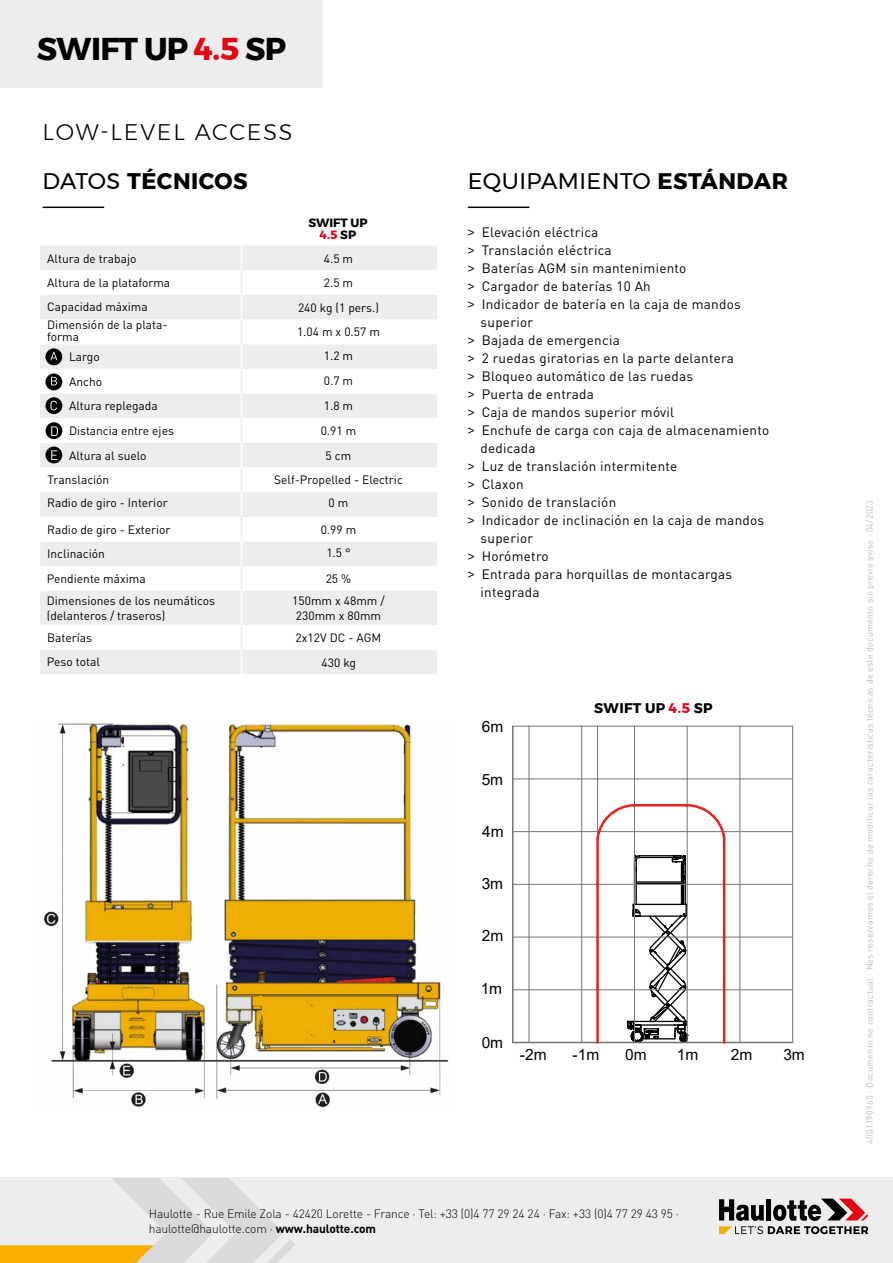
<style>
.page{position:relative;width:893px;height:1263px;background:#fff}
.page>*{position:absolute;margin:0;border:0;box-sizing:border-box;transform-origin:0 0}
.t1{font:700 31.5px "Montserrat";letter-spacing:-.02em;color:#000}
.t2{font:22.5px "Montserrat";letter-spacing:.02em;color:#000}
.t3{font:300 22.5px "Montserrat";letter-spacing:.08em;color:#000}
.t4{font:700 22.5px "Montserrat";letter-spacing:.02em;color:#000}
.t5{font:15.45px "Arial";color:#010202}
.t6{font:700 13.95px "Montserrat";letter-spacing:.02em;color:#000}
.t7{font:13.5px "DIN Pro";letter-spacing:.02em;color:#000}
.t8{font:12px/15px "DIN Pro";color:#000}
.t9{font:300 12px/14.4px "DIN Pro";letter-spacing:-.01em;color:#000}
.t10{font:700 12px/12px "Montserrat";color:#000;text-align:center}
.t11{font:9px "DIN Pro";letter-spacing:.02em;color:#bcbcbc}
.s1{color:#e30613}
.s2{font-weight:400}
.s3{font-weight:700}
.s4{font-family:"Montserrat"}
</style>
<div class="page">
<div style="left:0;top:1178px;width:893px;height:85px;background:#ededed"></div>
<svg style="left:0;top:1178px;width:295px;height:85px"></svg>
<img style="left:43px;top:723px;width:406px;height:385px">
<svg style="left:624px;top:854px;width:65px;height:190px"></svg>
<hr style="left:512px;top:726px;width:1px;height:316px;background:#757575">
<hr style="left:513px;top:1042px;width:280px;height:1px;background:#757575">
<hr style="left:513px;top:989px;width:280px;height:1px;background:#757575">
<hr style="left:513px;top:936px;width:280px;height:1px;background:#757575">
<hr style="left:513px;top:884px;width:280px;height:1px;background:#757575">
<hr style="left:513px;top:831px;width:280px;height:1px;background:#757575">
<hr style="left:513px;top:778px;width:280px;height:1px;background:#757575">
<hr style="left:513px;top:726px;width:280px;height:1px;background:#757575">
<hr style="left:528px;top:726px;width:1px;height:316px;background:#757575">
<hr style="left:581px;top:726px;width:1px;height:316px;background:#757575">
<hr style="left:634px;top:726px;width:1px;height:316px;background:#757575">
<hr style="left:597px;top:726px;width:1px;height:316px;background:#757575">
<hr style="left:687px;top:726px;width:1px;height:316px;background:#757575">
<hr style="left:739px;top:726px;width:1px;height:316px;background:#757575">
<hr style="left:792px;top:726px;width:1px;height:316px;background:#757575">
<hr style="left:634px;top:804px;width:53px;height:2px;background:#e52421">
<hr style="left:596px;top:839px;width:3px;height:203px;background:#e52421">
<hr style="left:723px;top:837px;width:2px;height:205px;background:#e52421">
<svg style="left:595px;top:803px;width:42px;height:38px"></svg>
<svg style="left:683px;top:803px;width:44px;height:37px"></svg>
<div style="left:40px;top:246px;width:397px;height:428px;background:#ededed"></div>
<svg style="left:40px;top:270px;width:397px;height:379px"></svg>
<hr style="left:241px;top:591px;width:1px;height:34px;background:#fff">
<svg style="left:241px;top:246px;width:1px;height:345px"></svg>
<svg style="left:241px;top:625px;width:1px;height:49px"></svg>
<div style="left:46px;top:422px;width:16px;height:17px;background:#000;border-radius:50%"></div>
<svg style="left:51px;top:426px;width:7px;height:10px"></svg>
<div style="left:45px;top:447px;width:17px;height:16px;background:#000;border-radius:50%"></div>
<svg style="left:51px;top:450px;width:6px;height:10px"></svg>
<div style="left:45px;top:348px;width:17px;height:17px;background:#000;border-radius:50%"></div>
<svg style="left:50px;top:352px;width:7px;height:8px"></svg>
<div style="left:45px;top:373px;width:17px;height:17px;background:#000;border-radius:50%"></div>
<svg style="left:51px;top:377px;width:6px;height:8px"></svg>
<div style="left:46px;top:397px;width:16px;height:17px;background:#000;border-radius:50%"></div>
<svg style="left:50px;top:401px;width:7px;height:9px"></svg>
<hr style="left:468px;top:207px;width:61px;height:1px;background:#000">
<hr style="left:43px;top:207px;width:61px;height:1px;background:#000">
<div style="left:0;top:0;width:323px;height:87px;background:#ededed"></div>
<svg style="left:719px;top:1198px;width:149px;height:36px"></svg>
<h1 class="t1" style="left:37px;top:24px;width:251px">SWIFT UP <span class="s1">4.5</span> SP</h1>
<h2 class="t3" style="left:43px;top:115px;width:251px">LOW-LEVEL ACCESS</h2>
<h2 class="t4" style="left:43px;top:163px;width:207px"><span class="s2">DATOS</span> TÉCNICOS</h2>
<h2 class="t2" style="left:468px;top:164px;width:322px">EQUIPAMIENTO <span class="s3">ESTÁNDAR</span></h2>
<p class="t8" style="left:47px;top:246px;width:125px;line-height:23.9px">Altura de trabajo<br>Altura de la plataforma</p>
<p class="t8" style="left:47px;top:298px;width:102px">Capacidad máxima</p>
<p class="t8" style="left:47px;top:319px;width:122px;line-height:12px">Dimensión de la plata&shy;forma</p>
<p class="t8" style="left:69px;top:349px;width:32px">Largo</p>
<p class="t8" style="left:69px;top:398px;width:90px">Altura replegada</p>
<p class="t8" style="left:69px;top:374px;width:35px">Ancho</p>
<p class="t8" style="left:69px;top:422px;width:106px">Distancia entre ejes</p>
<p class="t8" style="left:69px;top:447px;width:79px">Altura al suelo</p>
<p class="t10" style="left:308px;top:217px;width:61px">SWIFT UP<br><span class="s1">4.5</span> SP</p>
<p class="t8" style="left:298px;top:246px;width:82px;line-height:24.5px;text-align:center">4.5 m<br>2.5 m<br>240 kg (1 pers.)</p>
<p class="t8" style="left:297px;top:323px;width:84px">1.04 m x 0.57 m</p>
<p class="t8" style="left:324px;top:343px;width:31px;line-height:25px;text-align:justify">1.2 m 0.7 m 1.8 m</p>
<p class="t8" style="left:321px;top:423px;width:37px">0.91 m</p>
<p class="t8" style="left:326px;top:448px;width:27px">5 cm</p>
<p class="t8" style="left:48px;top:472px;width:63px">Translación</p>
<p class="t8" style="left:274px;top:472px;width:130px">Self-Propelled - Electric</p>
<p class="t8" style="left:47px;top:495px;width:122px">Radio de giro - Interior</p>
<p class="t8" style="left:47px;top:521px;width:125px">Radio de giro - Exterior</p>
<p class="t8" style="left:329px;top:495px;width:21px">0 m</p>
<p class="t8" style="left:321px;top:521px;width:37px">0.99 m</p>
<p class="t8" style="left:47px;top:545px;width:59px">Inclinación</p>
<p class="t8" style="left:326px;top:544px;width:26px">1.5 °</p>
<p class="t8" style="left:292px;top:592px;width:94px;text-align:center">150mm x 48mm /<br>230mm x 80mm</p>
<p class="t8" style="left:47px;top:653px;width:55px">Peso total</p>
<p class="t8" style="left:322px;top:654px;width:36px">430 kg</p>
<p class="t8" style="left:326px;top:570px;width:27px">25 %</p>
<p class="t8" style="left:47px;top:570px;width:100px">Pendiente máxima</p>
<p class="t8" style="left:47px;top:593px;width:170px">Dimensiones de los neumáticos (delanteros / traseros)</p>
<p class="t8" style="left:47px;top:630px;width:46px">Baterías</p>
<p class="t8" style="left:296px;top:630px;width:87px">2x12V DC - AGM</p>
<p class="t7" style="left:468px;top:223px;width:132px"><span class="s4">&gt;</span> Elevación eléctrica</p>
<p class="t7" style="left:468px;top:241px;width:145px"><span class="s4">&gt;</span> Translación eléctrica</p>
<p class="t7" style="left:468px;top:259px;width:220px"><span class="s4">&gt;</span> Baterías AGM sin mantenimiento</p>
<p class="t7" style="left:468px;top:277px;width:185px"><span class="s4">&gt;</span> Cargador de baterías 10 Ah</p>
<p class="t7" style="left:468px;top:295px;width:275px"><span class="s4">&gt;</span> Indicador de batería en la caja de mandos</p>
<p class="t7" style="left:480px;top:313px;width:54px">superior</p>
<p class="t7" style="left:468px;top:331px;width:154px"><span class="s4">&gt;</span> Bajada de emergencia</p>
<p class="t7" style="left:468px;top:349px;width:268px"><span class="s4">&gt;</span> 2 ruedas giratorias en la parte delantera</p>
<p class="t7" style="left:468px;top:367px;width:227px"><span class="s4">&gt;</span> Bloqueo automático de las ruedas</p>
<p class="t7" style="left:468px;top:385px;width:128px"><span class="s4">&gt;</span> Puerta de entrada</p>
<p class="t7" style="left:468px;top:403px;width:208px"><span class="s4">&gt;</span> Caja de mandos superior móvil</p>
<p class="t7" style="left:468px;top:421px;width:303px"><span class="s4">&gt;</span> Enchufe de carga con caja de almacenamiento</p>
<p class="t7" style="left:480px;top:439px;width:57px">dedicada</p>
<p class="t7" style="left:468px;top:457px;width:211px"><span class="s4">&gt;</span> Luz de translación intermitente</p>
<p class="t7" style="left:468px;top:475px;width:57px"><span class="s4">&gt;</span> Claxon</p>
<p class="t7" style="left:468px;top:493px;width:150px"><span class="s4">&gt;</span> Sonido de translación</p>
<p class="t7" style="left:468px;top:511px;width:298px"><span class="s4">&gt;</span> Indicador de inclinación en la caja de mandos</p>
<p class="t7" style="left:480px;top:529px;width:54px">superior</p>
<p class="t7" style="left:468px;top:547px;width:82px"><span class="s4">&gt;</span> Horómetro</p>
<p class="t7" style="left:468px;top:565px;width:266px"><span class="s4">&gt;</span> Entrada para horquillas de montacargas</p>
<p class="t7" style="left:480px;top:583px;width:61px">integrada</p>
<p class="t5" style="left:482px;top:716px;width:23px">6m</p>
<p class="t5" style="left:482px;top:769px;width:23px">5m</p>
<p class="t5" style="left:482px;top:821px;width:23px">4m</p>
<p class="t5" style="left:482px;top:873px;width:23px">3m</p>
<p class="t5" style="left:482px;top:925px;width:23px">2m</p>
<p class="t5" style="left:481px;top:978px;width:23px">1m</p>
<p class="t5" style="left:482px;top:1032px;width:23px">0m</p>
<p class="t6" style="left:594px;top:697px;width:120px">SWIFT UP <span class="s1">4.5</span> SP</p>
<p class="t5" style="left:520px;top:1044px;width:28px">-2m</p>
<p class="t5" style="left:573px;top:1044px;width:28px">-1m</p>
<p class="t5" style="left:625px;top:1044px;width:23px">0m</p>
<p class="t5" style="left:677px;top:1044px;width:23px">1m</p>
<p class="t5" style="left:731px;top:1044px;width:23px">2m</p>
<p class="t5" style="left:783px;top:1044px;width:23px">3m</p>
<p class="t9" style="left:149px;top:1206px;width:532px">Haulotte - Rue Emile Zola - 42420 Lorette - France · Tel: +33 (0)4 77 29 24 24 · Fax: +33 (0)4 77 29 43 95 · haulotte@haulotte.com · <span class="s3">www.haulotte.com</span></p>
<p class="t11" style="left:863px;top:1144px;width:645px;rotate:-90deg">4001190960 · Documento no contractual · Nos reservamos el derecho de modificar las características técnicas de este documento sin previo aviso · 04/2023</p>
</div>
